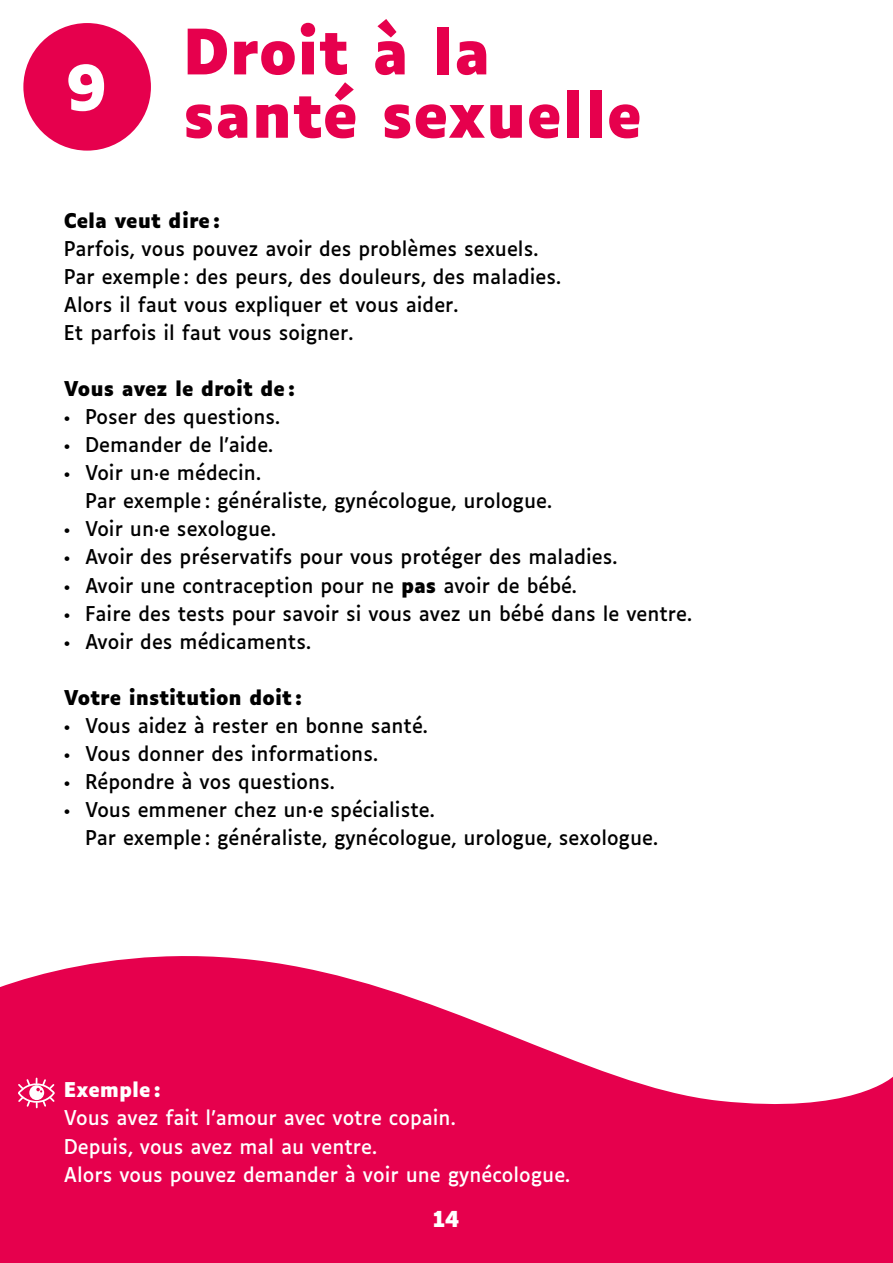
<style>
.page{position:relative;width:893px;height:1263px;background:#fff}
.page>*{position:absolute;margin:0;border:0;box-sizing:border-box;transform-origin:0 0}
.t1{font:700 60px/63.3px "Luciole";color:#e6004d}
.t2{font:700 60px "Luciole";color:#fff}
.t3{font:700 21px "Luciole";color:#fff}
.t4{font:19.5px/28px "Luciole";color:#000}
.t5{font:19.5px/28px "Luciole";color:#fff}
.t6{font:700 19.5px "Luciole";color:#000}
.t7{font:700 19.5px "Luciole";color:#fff}
.s1{font-weight:700}
</style>
<div class="page">
<svg style="left:0;top:956px;width:893px;height:307px;fill:#e6004d"></svg>
<div style="left:23px;top:23px;width:128px;height:128px;background:#e6004d;border-radius:50%"></div>
<svg style="left:16px;top:1077px;width:40px;height:32px"></svg>
<h1 class="t2" style="left:65px;top:55px;width:44px">9</h1>
<h1 class="t1" style="left:183px;top:22px;width:460px">Droit à la santé sexuelle</h1>
<p class="t6" style="left:64px;top:210px;width:158px">Cela veut dire :</p>
<p class="t4" style="left:64px;top:233px;width:499px">Parfois, vous pouvez avoir des problèmes sexuels.<br>Par exemple : des peurs, des douleurs, des maladies.<br>Alors il faut vous expliquer et vous aider.<br>Et parfois il faut vous soigner.</p>
<p class="t6" style="left:64px;top:378px;width:232px">Vous avez le droit de :</p>
<p class="t4" style="left:64px;top:401px;width:218px">• Poser des questions.</p>
<p class="t4" style="left:64px;top:429px;width:211px">• Demander de l’aide.</p>
<p class="t4" style="left:85px;top:457px;width:468px;text-indent:-21px">• Voir un·e médecin.<br>Par exemple : généraliste, gynécologue, urologue.</p>
<p class="t4" style="left:64px;top:513px;width:214px">• Voir un·e sexologue.</p>
<p class="t4" style="left:64px;top:541px;width:555px">• Avoir des préservatifs pour vous protéger des maladies.</p>
<p class="t4" style="left:64px;top:569px;width:515px">• Avoir une contraception pour ne <span class="s1">pas</span> avoir de bébé.</p>
<p class="t4" style="left:64px;top:598px;width:630px">• Faire des tests pour savoir si vous avez un bébé dans le ventre.</p>
<p class="t4" style="left:64px;top:626px;width:249px">• Avoir des médicaments.</p>
<p class="t6" style="left:64px;top:686px;width:239px">Votre institution doit :</p>
<p class="t4" style="left:64px;top:710px;width:366px">• Vous aidez à rester en bonne santé.</p>
<p class="t4" style="left:64px;top:738px;width:316px">• Vous donner des informations.</p>
<p class="t4" style="left:64px;top:766px;width:273px">• Répondre à vos questions.</p>
<p class="t4" style="left:85px;top:794px;width:574px;text-indent:-21px">• Vous emmener chez un·e spécialiste.<br>Par exemple : généraliste, gynécologue, urologue, sexologue.</p>
<p class="t7" style="left:64px;top:1079px;width:98px">Exemple :</p>
<p class="t5" style="left:64px;top:1102px;width:508px">Vous avez fait l’amour avec votre copain.<br>Depuis, vous avez mal au ventre.<br>Alors vous pouvez demander à voir une gynécologue.</p>
<p class="t3" style="left:433px;top:1207px;width:28px">14</p>
</div>
